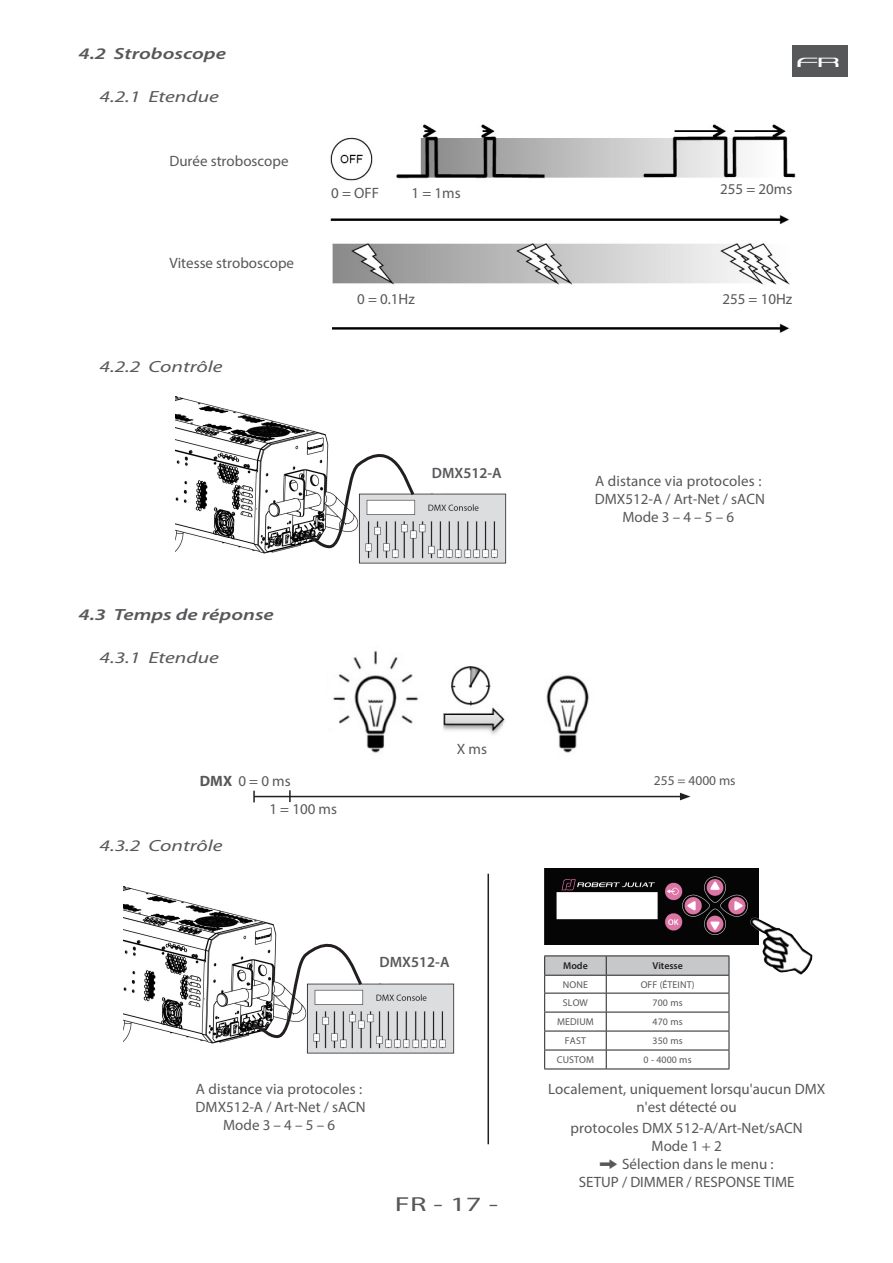
<style>
.page{position:relative;width:893px;height:1263px;background:#fff}
.page>*{position:absolute;margin:0;border:0;box-sizing:border-box;transform-origin:0 0}
.t1{font:20.4px "Myriad Pro";color:#57585a;scale:1.5 1}
.t2{font:19.2px "Vandiana Platin Lite";color:#fff;scale:1.5 1}
.SUB_TITLE_3{font:italic 16.2px "Myriad Pro";color:#57585a;scale:1.33 1}
.SUB_TITLE_2{font:italic 600 16.2px "Myriad Pro";color:#57585a;scale:1.33 1}
.Style_de_paragraphe_1{font:15px "Myriad Pro";color:#57585a}
.Style_12pt_TAB{font:15px "Myriad Pro";color:#57585a}
.Sub-Tab_n2{font:15px "Myriad Pro";color:#57585a}
.Style_12pt_TAB-2{font:600 15px "Myriad Pro";color:#57585a}
.Style_de_paragraphe_1-2{font:13.5px "Myriad Pro";color:#57585a}
.t3{font:9.9px "Myriad Pro";letter-spacing:.01em;color:#57585a}
.t4{font:600 9.9px "Myriad Pro";color:#231f20}
.s1{font-weight:700}
.s2{font-family:"Follow The Arrow"}
</style>
<div class="page">
<div style="left:792px;top:45px;width:55px;height:32px;background:#57585a"></div>
<img style="left:333px;top:650px;width:256px;height:103px">
<hr style="left:254px;top:796px;width:428px;height:1px;background:#231f20">
<svg style="left:680px;top:793px;width:10px;height:7px"></svg>
<img style="left:175px;top:396px;width:151px;height:158px">
<img style="left:358px;top:493px;width:149px;height:71px">
<svg style="left:302px;top:436px;width:115px;height:113px"></svg>
<img style="left:123px;top:886px;width:155px;height:158px">
<img style="left:306px;top:983px;width:149px;height:71px">
<svg style="left:249px;top:926px;width:116px;height:112px"></svg>
<hr style="left:544px;top:955px;width:62px;height:1px;background:#231f20">
<hr style="left:606px;top:955px;width:123px;height:1px;background:#231f20">
<hr style="left:544px;top:1068px;width:62px;height:1px;background:#231f20">
<hr style="left:606px;top:1068px;width:123px;height:1px;background:#231f20">
<svg style="left:544px;top:956px;width:186px;height:112px"></svg>
<hr style="left:487px;top:874px;width:2px;height:270px;background:#231f20">
<img style="left:544px;top:868px;width:214px;height:77px">
<img style="left:745px;top:916px;width:68px;height:59px">
<img style="left:330px;top:124px;width:466px;height:209px">
<svg style="left:253px;top:791px;width:2px;height:11px"></svg>
<svg style="left:289px;top:790px;width:2px;height:12px"></svg>
<p class="SUB_TITLE_2" style="left:79px;top:43px;width:112px">4.2 Stroboscope</p>
<p class="SUB_TITLE_3" style="left:99px;top:87px;width:91px">4.2.1 Etendue</p>
<p class="Style_de_paragraphe_1" style="left:169px;top:152px;width:121px">Durée stroboscope</p>
<p class="Style_de_paragraphe_1" style="left:169px;top:254px;width:126px">Vitesse stroboscope</p>
<p class="SUB_TITLE_3" style="left:99px;top:357px;width:94px">4.2.2 Contrôle</p>
<p class="SUB_TITLE_2" style="left:79px;top:604px;width:148px">4.3 Temps de réponse</p>
<p class="SUB_TITLE_3" style="left:99px;top:648px;width:91px">4.3.1 Etendue</p>
<p class="t2" style="left:796px;top:54px;width:30px">FR</p>
<p class="Style_12pt_TAB" style="left:331px;top:183px;width:49px">0 = OFF</p>
<p class="Style_12pt_TAB" style="left:412px;top:183px;width:51px">1 = 1ms</p>
<p class="Style_12pt_TAB" style="left:720px;top:180px;width:74px">255 = 20ms</p>
<p class="Style_12pt_TAB" style="left:357px;top:289px;width:59px">0 = 0.1Hz</p>
<p class="Style_12pt_TAB-2" style="left:432px;top:463px;width:71px">DMX512-A</p>
<p class="Style_de_paragraphe_1" style="left:457px;top:740px;width:32px">X ms</p>
<p class="Style_12pt_TAB" style="left:722px;top:289px;width:71px">255 = 10Hz</p>
<p class="Style_de_paragraphe_1" style="left:595px;top:471px;width:168px">A distance via protocoles :</p>
<p class="Style_de_paragraphe_1" style="left:595px;top:489px;width:172px">DMX512-A / Art-Net / sACN</p>
<p class="Style_de_paragraphe_1" style="left:622px;top:507px;width:113px">Mode 3 – 4 – 5 – 6</p>
<p class="Style_de_paragraphe_1" style="left:200px;top:772px;width:92px"><span class="s1">DMX</span> 0 = 0 ms</p>
<p class="Style_de_paragraphe_1" style="left:269px;top:799px;width:69px">1 = 100 ms</p>
<p class="SUB_TITLE_3" style="left:99px;top:836px;width:94px">4.3.2 Contrôle</p>
<p class="Style_12pt_TAB-2" style="left:380px;top:953px;width:71px">DMX512-A</p>
<p class="Style_de_paragraphe_1" style="left:196px;top:1080px;width:168px">A distance via protocoles :</p>
<p class="Style_de_paragraphe_1" style="left:196px;top:1098px;width:172px">DMX512-A / Art-Net / sACN</p>
<p class="Style_de_paragraphe_1" style="left:223px;top:1116px;width:113px">Mode 3 – 4 – 5 – 6</p>
<h1 class="t1" style="left:395px;top:1191px;width:70px">FR - 17 -</h1>
<p class="Style_de_paragraphe_1-2" style="left:654px;top:772px;width:83px">255 = 4000 ms</p>
<p class="t4" style="left:563px;top:960px;width:26px">Mode</p>
<p class="t4" style="left:652px;top:960px;width:32px">Vitesse</p>
<p class="t3" style="left:563px;top:978px;width:27px">NONE</p>
<p class="t3" style="left:641px;top:978px;width:55px">OFF (ÉTEINT)</p>
<p class="t3" style="left:563px;top:997px;width:27px">SLOW</p>
<p class="t3" style="left:653px;top:997px;width:32px">700 ms</p>
<p class="t3" style="left:557px;top:1016px;width:38px">MEDIUM</p>
<p class="t3" style="left:653px;top:1016px;width:32px">470 ms</p>
<p class="t3" style="left:565px;top:1035px;width:23px">FAST</p>
<p class="t3" style="left:653px;top:1035px;width:32px">350 ms</p>
<p class="t3" style="left:557px;top:1054px;width:39px">CUSTOM</p>
<p class="t3" style="left:644px;top:1054px;width:49px">0 - 4000 ms</p>
<p class="Style_de_paragraphe_1" style="left:548px;top:1080px;width:279px">Localement, uniquement lorsqu'aucun DMX</p>
<p class="Style_de_paragraphe_1" style="left:637px;top:1098px;width:102px">n'est détecté ou</p>
<p class="Style_de_paragraphe_1" style="left:570px;top:1119px;width:234px">protocoles DMX 512-A/Art-Net/sACN</p>
<p class="Style_de_paragraphe_1" style="left:652px;top:1137px;width:72px">Mode 1 + 2</p>
<p class="Style_de_paragraphe_1" style="left:600px;top:1155px;width:175px"><span class="s2">T</span> Sélection dans le menu :</p>
<p class="Sub-Tab_n2" style="left:579px;top:1173px;width:217px">SETUP / DIMMER / RESPONSE TIME</p>
</div>
